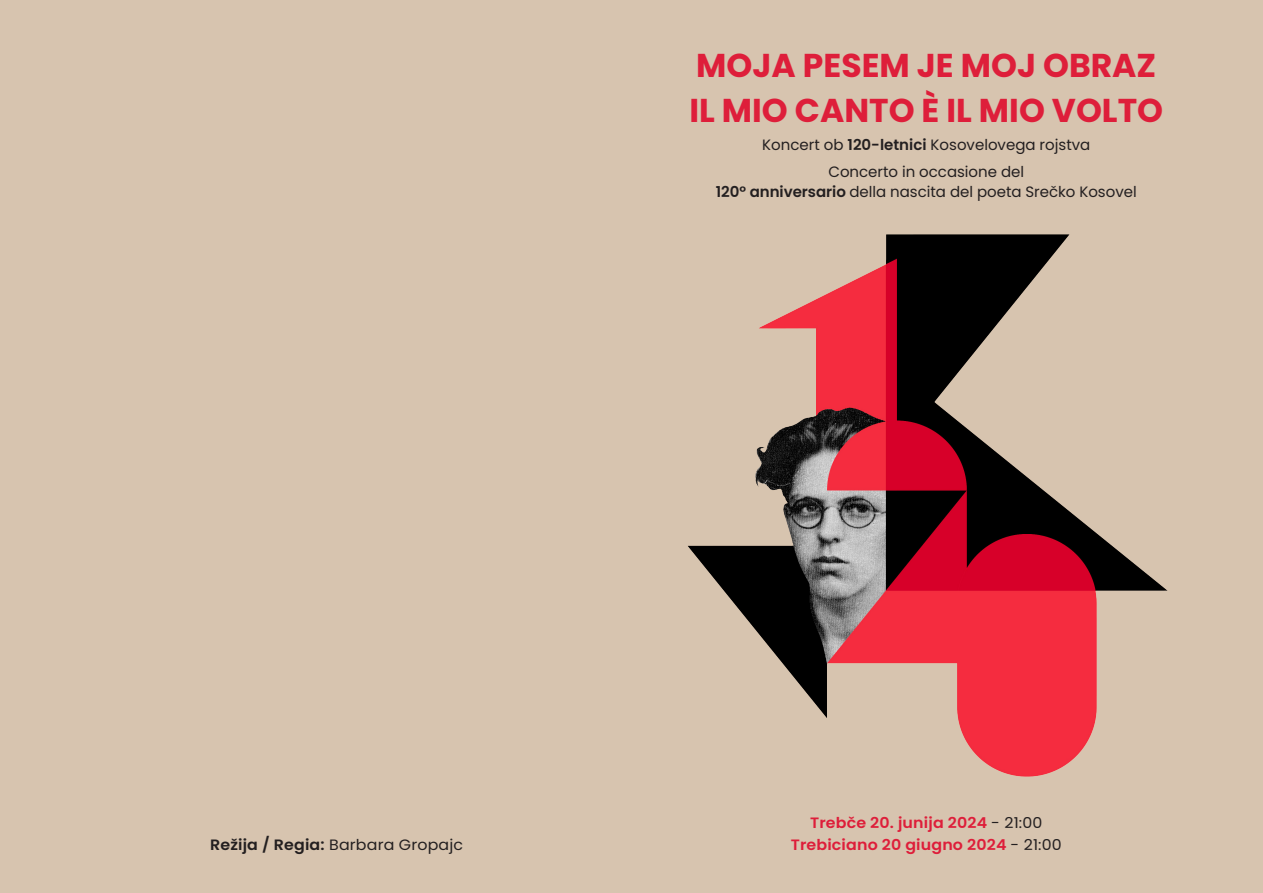
<style>
.page{position:relative;width:1263px;height:893px;background:#d7c4af}
.page>*{position:absolute;margin:0;border:0;box-sizing:border-box;transform-origin:0 0}
.t1{font:700 33px "Poppins";color:#de1e3a}
.Naslovi{font:15px "Poppins";color:#231f20}
.t2{font:600 15px "Poppins";letter-spacing:.01em;color:#de1e3a;scale:1.06 1}
.Naslovi-2{font:15px "Poppins";color:#231f20;scale:1.06 1}
.s1{font-weight:600}
.s2{font-weight:400;color:#231f20}
</style>
<div class="page">
<img style="left:688px;top:235px;width:479px;height:541px">
<p class="t1" style="left:696px;top:46px;width:461px">MOJA PESEM JE MOJ OBRAZ</p>
<p class="t1" style="left:689px;top:91px;width:475px">IL MIO CANTO È IL MIO VOLTO</p>
<p class="Naslovi" style="left:762px;top:136px;width:330px">Koncert ob <span class="s1">120-letnici</span> Kosovelovega rojstva</p>
<p class="Naslovi" style="left:828px;top:163px;width:197px">Concerto in occasione del</p>
<p class="Naslovi" style="left:716px;top:183px;width:422px"><span class="s1">120° anniversario</span> della nascita del poeta Srečko Kosovel</p>
<p class="t2" style="left:810px;top:814px;width:221px">Trebče 20. junija 2024 <span class="s2">- 21:00</span></p>
<p class="Naslovi-2" style="left:210px;top:836px;width:240px"><span class="s1">Režija / Regia:</span> Barbara Gropajc</p>
<p class="t2" style="left:791px;top:836px;width:257px">Trebiciano 20 giugno 2024 <span class="s2">- 21:00</span></p>
</div>
